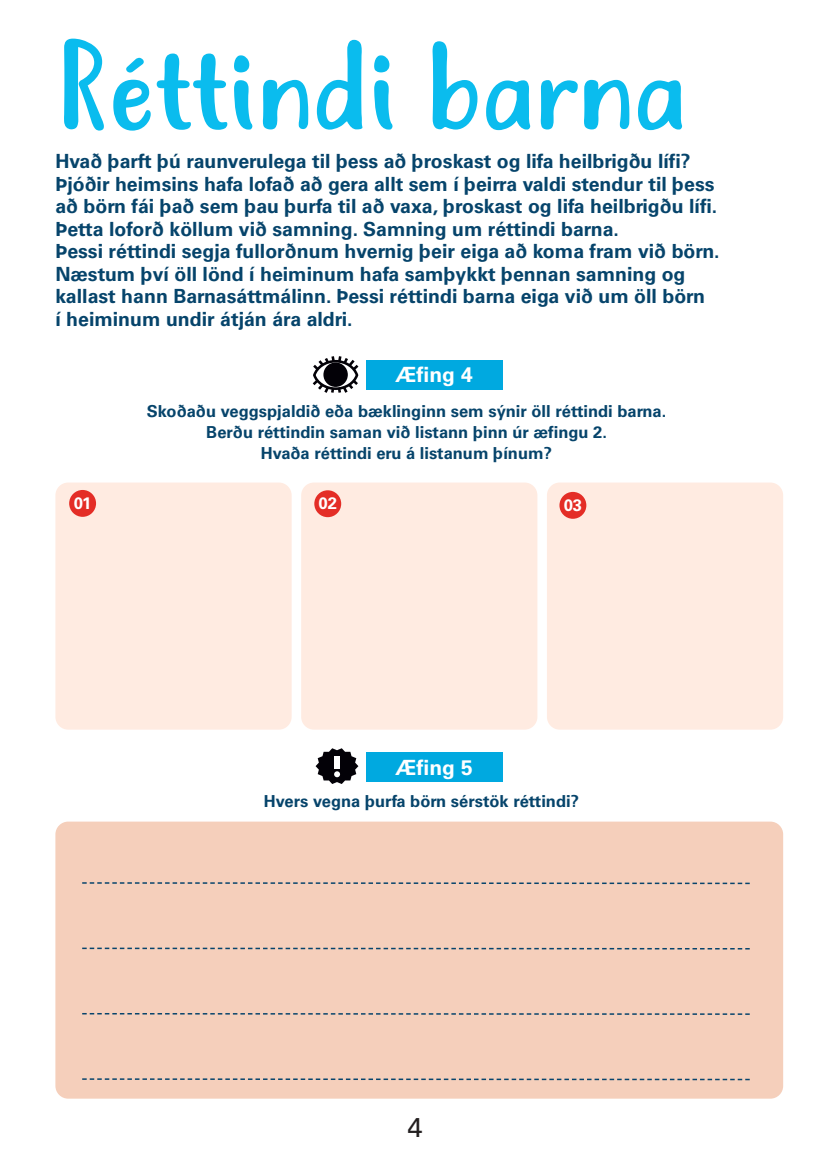
<style>
.page{position:relative;width:830px;height:1170px;background:#fff}
.page>*{position:absolute;margin:0;border:0;box-sizing:border-box;transform-origin:0 0}
.t1{font:114px "Justtellmewhat";color:#0abcee}
.t2{font:27px "Univers";color:#231f20}
.t3{font:700 21px "Univers";color:#fff}
.t4{font:700 19.5px/22.5px "Univers";color:#06446b}
.t5{font:700 16.65px "Univers";color:#fff}
.t6{font:700 16.5px/21px "Univers";color:#06446b;text-align:center}
</style>
<div class="page">
<div style="left:55px;top:482px;width:236px;height:247px;background:#ffebe1;border-radius:13px"></div>
<div style="left:301px;top:482px;width:236px;height:247px;background:#ffebe1;border-radius:13px"></div>
<div style="left:55px;top:821px;width:727px;height:277px;background:#f5cfbb;border-radius:13px"></div>
<svg style="left:312px;top:356px;width:47px;height:37px"></svg>
<svg style="left:314px;top:361px;width:43px;height:27px"></svg>
<div style="left:313px;top:360px;width:45px;height:30px;border:3px solid #030107;border-radius:50%"></div>
<div style="left:324px;top:363px;width:23px;height:23px;background:#030107;border-radius:50%"></div>
<div style="left:323px;top:362px;width:24px;height:25px;border:2px solid #030107;border-radius:50%"></div>
<svg style="left:315px;top:748px;width:43px;height:36px"></svg>
<svg style="left:82px;top:882px;width:667px;height:2px"></svg>
<svg style="left:82px;top:947px;width:667px;height:2px"></svg>
<svg style="left:82px;top:1013px;width:667px;height:1px"></svg>
<svg style="left:82px;top:1078px;width:667px;height:2px"></svg>
<div style="left:546px;top:482px;width:236px;height:247px;background:#ffebe1;border-radius:13px"></div>
<div style="left:69px;top:490px;width:27px;height:27px;background:#e42d26;border-radius:50%"></div>
<div style="left:314px;top:490px;width:27px;height:27px;background:#e42d26;border-radius:50%"></div>
<div style="left:559px;top:492px;width:27px;height:26px;background:#e42d26;border-radius:50%"></div>
<div style="left:366px;top:359px;width:136px;height:30px;background:#00a9e0"></div>
<div style="left:366px;top:752px;width:136px;height:30px;background:#00a9e0"></div>
<h1 class="t1" style="left:55px;top:19px;width:632px">Réttindi barna</h1>
<p class="t4" style="left:55px;top:150px;width:665px">Hvað þarft þú raunverulega til þess að þroskast og lifa heilbrigðu lífi?<br>Þjóðir heimsins hafa lofað að gera allt sem í þeirra valdi stendur til þess að börn fái það sem þau þurfa til að vaxa, þroskast og lifa heilbrigðu lífi.<br>Þetta loforð köllum við samning. Samning um réttindi barna.<br>Þessi réttindi segja fullorðnum hvernig þeir eiga að koma fram við börn.<br>Næstum því öll lönd í heiminum hafa samþykkt þennan samning og kallast hann Barnasáttmálinn. Þessi réttindi barna eiga við um öll börn<br>í heiminum undir átján ára aldri.</p>
<p class="t3" style="left:395px;top:362px;width:79px">Æfing 4</p>
<p class="t6" style="left:147px;top:401px;width:520px">Skoðaðu veggspjaldið eða bæklinginn sem sýnir öll réttindi barna.<br>Berðu réttindin saman við listann þinn úr æfingu 2.<br>Hvaða réttindi eru á listanum þínum?</p>
<p class="t5" style="left:74px;top:493px;width:19px">01</p>
<p class="t5" style="left:318px;top:494px;width:20px">02</p>
<p class="t5" style="left:563px;top:495px;width:20px">03</p>
<p class="t3" style="left:395px;top:755px;width:79px">Æfing 5</p>
<p class="t6" style="left:264px;top:791px;width:316px">Hvers vegna þurfa börn sérstök réttindi?</p>
<h2 class="t2" style="left:407px;top:1111px;width:17px">4</h2>
</div>
